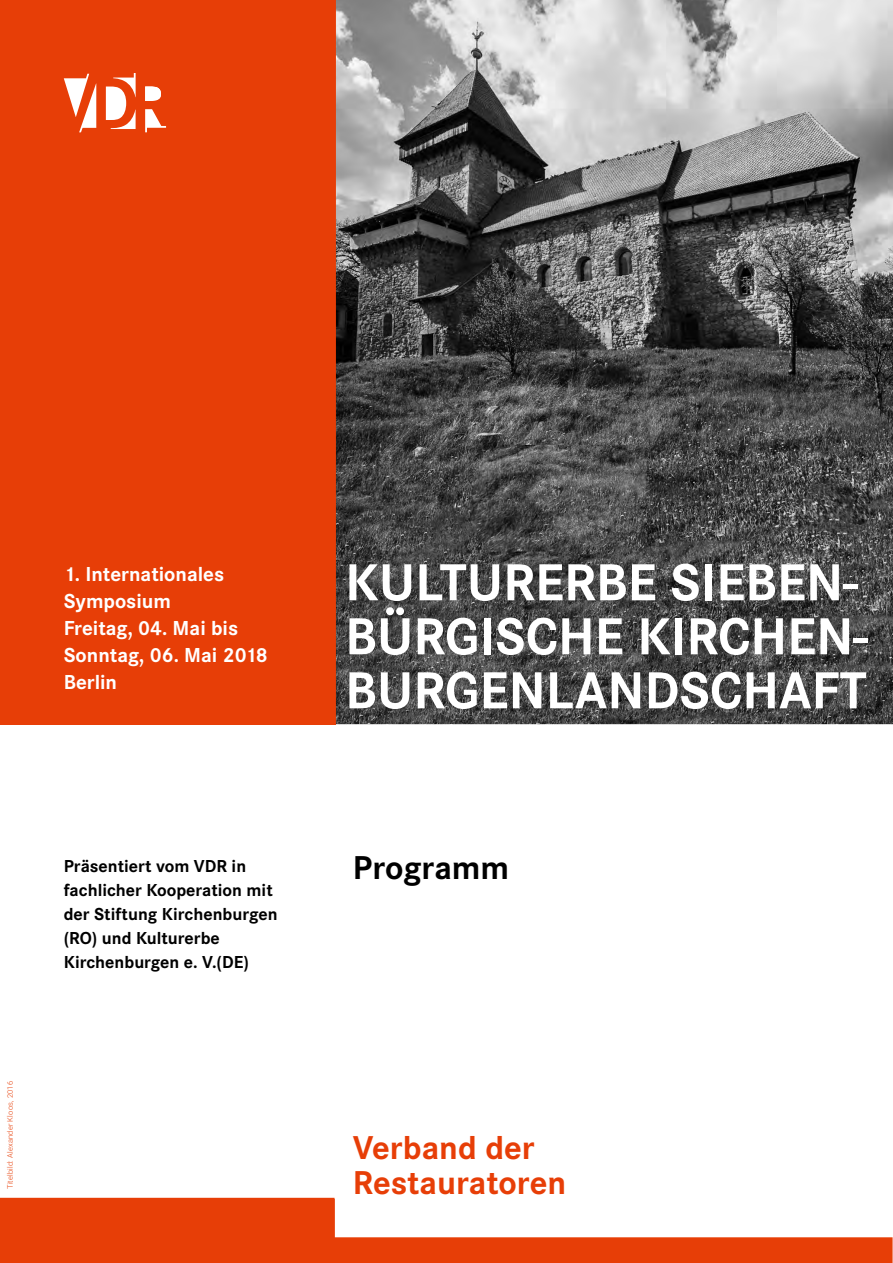
<style>
.page{position:relative;width:893px;height:1263px;background:#fff}
.page>*{position:absolute;margin:0;border:0;box-sizing:border-box;transform-origin:0 0}
.t1{font:700 54px/54px "Corporate S";color:#fff}
.t2{font:700 34.35px/34.5px "Corporate S";color:#e73e07}
.t3{font:700 34.35px "Corporate S";color:#000}
.t4{font:700 21px/27px "Corporate S";color:#fff}
.t5{font:700 18px/24px "Corporate S";color:#000}
.t6{font:300 7.5px "Roboto";letter-spacing:.025em;color:#e73e07}
</style>
<div class="page">
<div style="left:0;top:0;width:336px;height:724px;background:#e73e07"></div>
<img style="left:336px;top:0;width:557px;height:724px">
<svg style="left:0;top:1198px;width:893px;height:65px;fill:#e73e07"></svg>
<svg style="left:145px;top:87px;width:16px;height:14px"></svg>
<svg style="left:64px;top:74px;width:32px;height:58px"></svg>
<svg style="left:106px;top:73px;width:30px;height:56px"></svg>
<svg style="left:145px;top:109px;width:21px;height:23px"></svg>
<p class="t4" style="left:64px;top:561px;width:206px">1. Internationales<br>Symposium<br>Freitag, 04. Mai bis<br>Sonntag, 06. Mai 2018</p>
<p class="t4" style="left:64px;top:669px;width:55px">Berlin</p>
<p class="t6" style="left:5px;top:1189px;width:109px;rotate:-90deg">Titelbild: Alexander Kloos, 2016</p>
<p class="t5" style="left:64px;top:855px;width:215px">Präsentiert vom VDR in fachlicher Kooperation mit der Stiftung Kirchenburgen (RO) und Kulturerbe<br>Kirchenburgen e. V.(DE)</p>
<p class="t1" style="left:345px;top:556px;width:524px">KULTURERBE SIEBEN-<br>BÜRGISCHE KIRCHEN-<br>BURGENLANDSCHAFT</p>
<p class="t3" style="left:353px;top:848px;width:158px">Programm</p>
<p class="t2" style="left:353px;top:1131px;width:215px">Verband der<br>Restauratoren</p>
</div>
